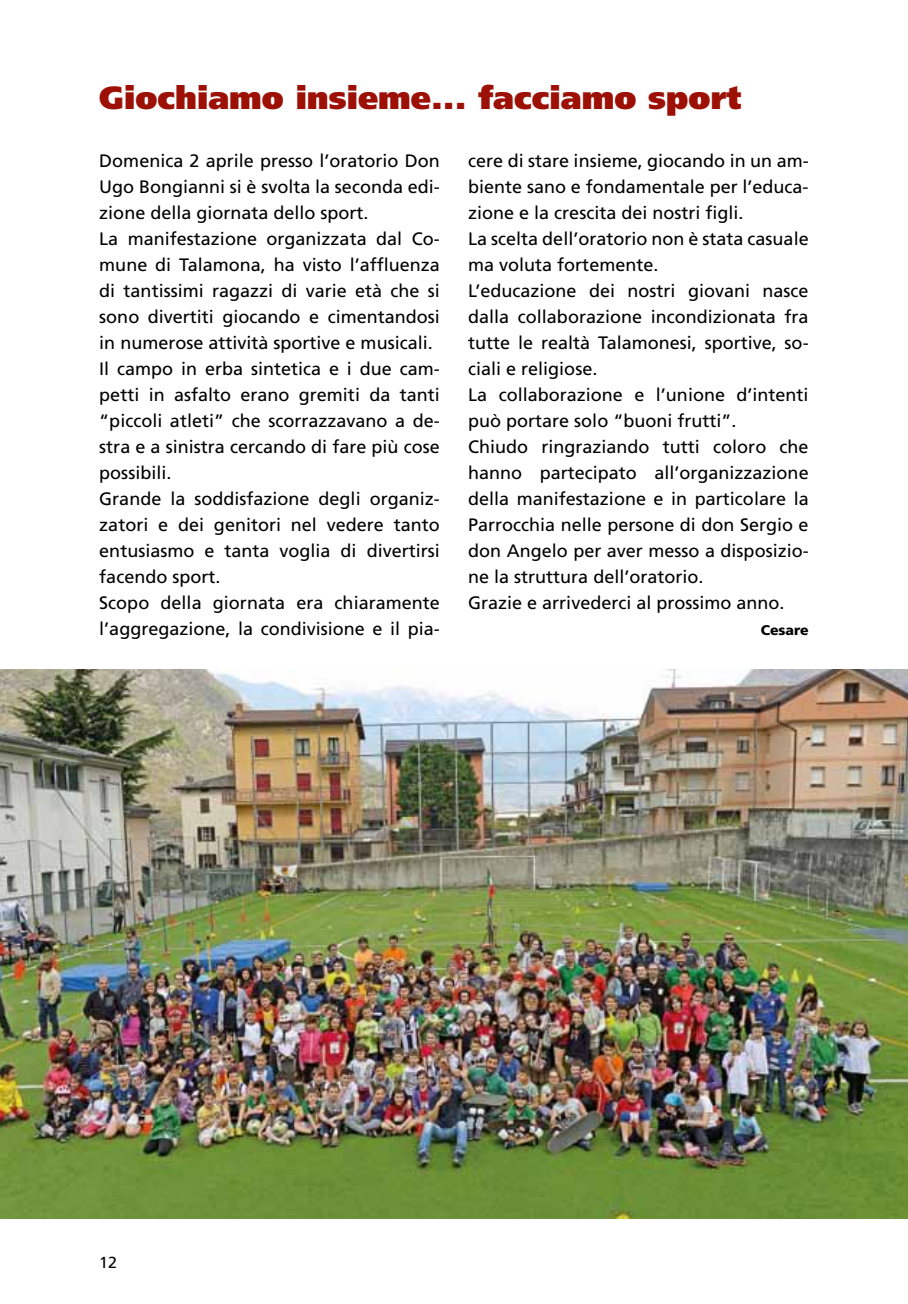
<style>
.page{position:relative;width:908px;height:1304px;background:#fff}
.page>*{position:absolute;margin:0;border:0;box-sizing:border-box;transform-origin:0 0}
.t1{font:900 32px "Frutiger";color:#9c1006}
.t2{font:18px/26px "Frutiger";color:#000}
.t3{font:16px "Frutiger";color:#000}
.t4{font:900 14px "Frutiger";color:#000}
</style>
<div class="page">
<img style="left:0;top:670px;width:907px;height:549px">
<h1 class="t1" style="left:99px;top:79px;width:643px">Giochiamo insieme... facciamo sport</h1>
<p class="t2" style="left:99px;top:148px;width:342px">Domenica 2 aprile presso l’oratorio Don Ugo Bongianni si è svolta la seconda edi&shy;zione della giornata dello sport.<br>La manifestazione organizzata dal Co&shy;mune di Talamona, ha visto l’affluenza di tantissimi ragazzi di varie età che si sono divertiti giocando e cimentandosi in numerose attività sportive e musicali.<br>I l campo in erba sintetica e i due cam&shy;petti in asfalto erano gremiti da tanti “piccoli atleti” che scorrazzavano a de&shy;stra e a sinistra cercando di fare più cose possibili.<br>Grande la soddisfazione degli organiz&shy;zatori e dei genitori nel vedere tanto entusiasmo e tanta voglia di divertirsi facendo sport.<br>Scopo della giornata era chiaramente l’aggregazione, la condivisione e il pia-</p>
<p class="t2" style="left:468px;top:148px;width:342px">cere di stare insieme, giocando in un am&shy;biente sano e fondamentale per l’educa&shy;zione e la crescita dei nostri figli.<br>La scelta dell’oratorio non è stata casuale ma voluta fortemente.<br>L’educazione dei nostri giovani nasce dalla collaborazione incondizionata fra tutte le realtà Talamonesi, sportive, so&shy;ciali e religiose.<br>La collaborazione e l’unione d’intenti può portare solo “buoni frutti”.<br>Chiudo ringraziando tutti coloro che hanno partecipato all’organizzazione della manifestazione e in particolare la Parrocchia nelle persone di don Sergio e don Angelo per aver messo a disposizio&shy;ne la struttura dell’oratorio.<br>Grazie e arrivederci al prossimo anno.</p>
<p class="t4" style="left:760px;top:622px;width:49px">Cesare</p>
<p class="t3" style="left:99px;top:1253px;width:19px">12</p>
</div>
